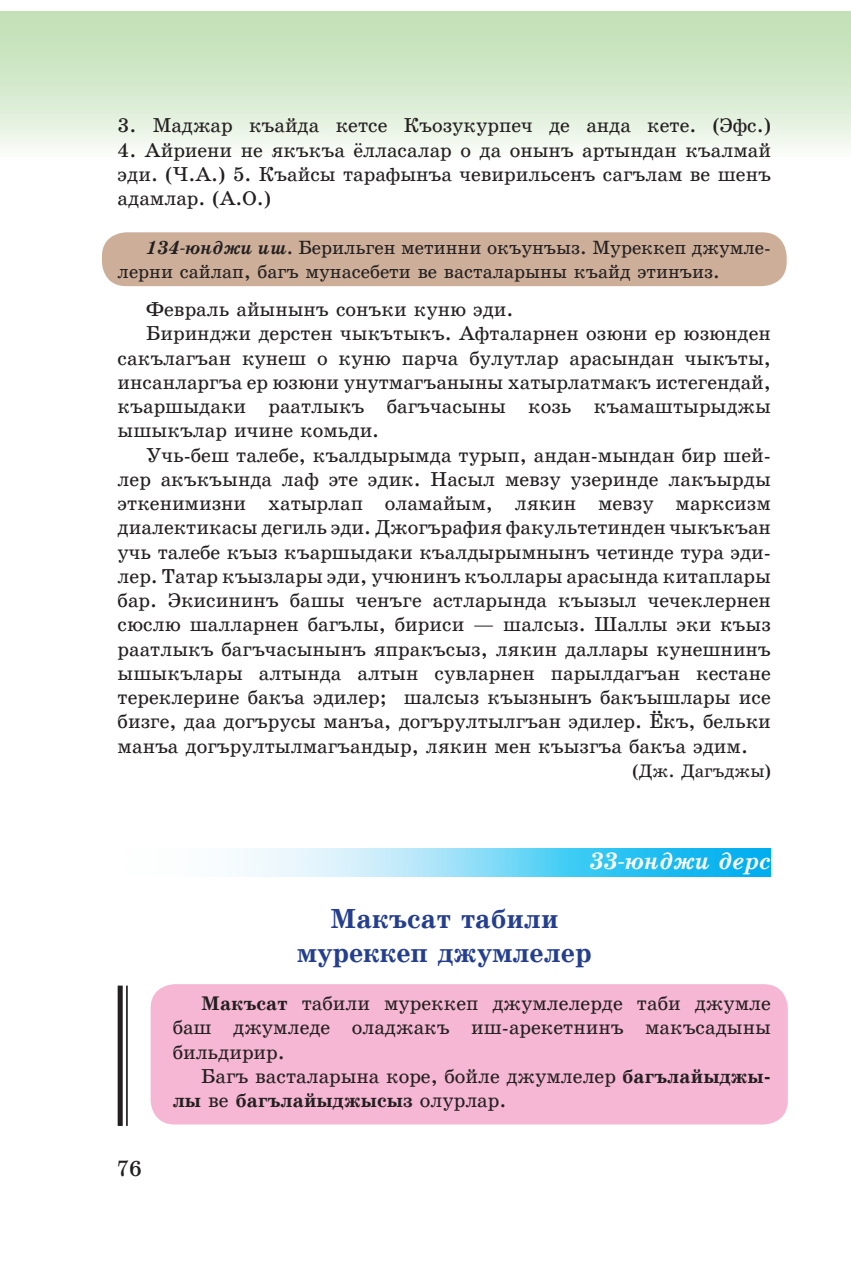
<style>
.page{position:relative;width:851px;height:1276px;background:#fff}
.page>*{position:absolute;margin:0;border:0;box-sizing:border-box;transform-origin:0 0}
.t1{font:28.2px/34px "AXP School Book C Bold";color:#253f8e;text-align:center}
.t2{font:italic 24.2px "AXP School Book C Bold";color:#fff}
.t3{font:22.2px "School Book CTT";color:#231f20}
.t4{font:20.2px/24.2px "School Book CTT";color:#231f20;text-align:justify}
.t5{font:20.2px "AXP School Book C Bold";color:#231f20}
.t6{font:19.2px/24.2px "School Book CTT";color:#231f20}
.t7{font:18.2px "School Book CTT";color:#231f20}
.s1{font-family:"AXP School Book C Bold";font-style:italic}
.s2{font-family:"AXP School Book C Bold"}
.s3{font-family:"School Book CTT"}
</style>
<div class="page">
<div style="left:0;top:11px;width:850px;height:147px;background:linear-gradient(to bottom,#bbddaf,#f4f9f2)"></div>
<div style="left:151px;top:984px;width:636px;height:140px;background:#f6b7d4;border-radius:24px"></div>
<div style="left:102px;top:232px;width:684px;height:54px;background:#cdaf99;border-radius:24px"></div>
<img style="left:237px;top:848px;width:533px;height:28px">
<hr style="left:126px;top:985px;width:2px;height:141px;background:#231f20">
<div style="left:118px;top:985px;width:5px;height:141px;background:#231f20"></div>
<p class="t4" style="left:118px;top:114px;width:654px">3. Маджар къайда кетсе Къозукурпеч де анда кете. (Эфс.)</p>
<p class="t4" style="left:118px;top:138px;width:654px">4. Айриени не якъкъа ёлласалар о да онынъ артындан къалмай эди. (Ч.А.) 5. Къайсы тарафынъа чевирильсенъ сагълам ве шенъ адамлар. (А.О.)</p>
<p class="t6" style="left:118px;top:235px;width:648px;text-indent:29px"><span class="s1">134-юнджи иш.</span> Берильген метинни окъунъыз. Муреккеп джумле лерни сайлап, багъ мунасебети ве васталарыны къайд этинъиз.</p>
<p class="t4" style="left:146px;top:297px;width:368px">Февраль айынынъ сонъки куню эди.</p>
<p class="t4" style="left:146px;top:322px;width:626px">Биринджи дерстен чыкътыкъ. Афталарнен озюни ер юзюнден</p>
<p class="t4" style="left:118px;top:346px;width:654px">сакълагъан кунеш о куню парча булутлар арасындан чыкъты,</p>
<p class="t4" style="left:118px;top:370px;width:654px">инсанларгъа ер юзюни унутмагъаныны хатырлатмакъ истегендай,</p>
<p class="t4" style="left:118px;top:394px;width:654px">къаршыдаки раатлыкъ багъчасыны козь къамаштырыджы</p>
<p class="t4" style="left:118px;top:419px;width:263px">ышыкълар ичине комьди.</p>
<p class="t4" style="left:146px;top:443px;width:619px">Учь-беш талебе, къалдырымда турып, андан-мындан бир шей</p>
<p class="t4" style="left:118px;top:467px;width:654px">лер акъкъында лаф эте эдик. Насыл мевзу узеринде лакъырды</p>
<p class="t4" style="left:118px;top:491px;width:654px">эткенимизни хатырлап оламайым, лякин мевзу марксизм</p>
<p class="t4" style="left:118px;top:516px;width:654px">диалектикасы дегиль эди. Джогърафия факультетинден чыкъкъан</p>
<p class="t4" style="left:118px;top:540px;width:654px">учь талебе къыз къаршыдаки къалдырымнынъ четинде тура эди-</p>
<p class="t4" style="left:118px;top:564px;width:654px">лер. Татар къызлары эди, учюнинъ къоллары арасында китаплары</p>
<p class="t4" style="left:118px;top:588px;width:654px">бар. Экисининъ башы ченъге астларында къызыл чечеклернен</p>
<p class="t4" style="left:118px;top:613px;width:654px">сюслю шалларнен багълы, бириси — шалсыз. Шаллы эки къыз</p>
<p class="t4" style="left:118px;top:637px;width:654px">раатлыкъ багъчасынынъ япракъсыз, лякин даллары кунешнинъ</p>
<p class="t4" style="left:118px;top:661px;width:654px">ышыкълары алтында алтын сувларнен парылдагъан кестане</p>
<p class="t4" style="left:118px;top:685px;width:654px">тереклерине бакъа эдилер; шалсыз къызнынъ бакъышлары исе</p>
<p class="t4" style="left:118px;top:710px;width:654px">бизге, даа догърусы манъа, догърултылгъан эдилер. Ёкъ, бельки</p>
<p class="t4" style="left:118px;top:734px;width:631px">манъа догърултылмагъандыр, лякин мен къызгъа бакъа эдим.</p>
<p class="t7" style="left:632px;top:761px;width:140px">(Дж. Дагъджы)</p>
<p class="t3" style="left:116px;top:1157px;width:27px">76</p>
<p class="t2" style="left:589px;top:848px;width:183px">33-юнджи дерс</p>
<h1 class="t1" style="left:297px;top:901px;width:296px">Макъсат табили муреккеп джумлелер</h1>
<p class="t4" style="left:173px;top:991px;width:599px;text-indent:29px"><span class="s2">Макъсат</span> табили муреккеп джумлелерде таби джумле баш джумледе оладжакъ иш-арекетнинъ макъсадыны бильдирир.</p>
<p class="t4" style="left:201px;top:1064px;width:564px">Багъ васталарына коре, бойле джумлелер <span class="s2">багълайыджы</span></p>
<p class="t5" style="left:173px;top:1089px;width:335px">лы <span class="s3">ве</span> багълайыджысыз <span class="s3">олурлар.</span></p>
</div>
